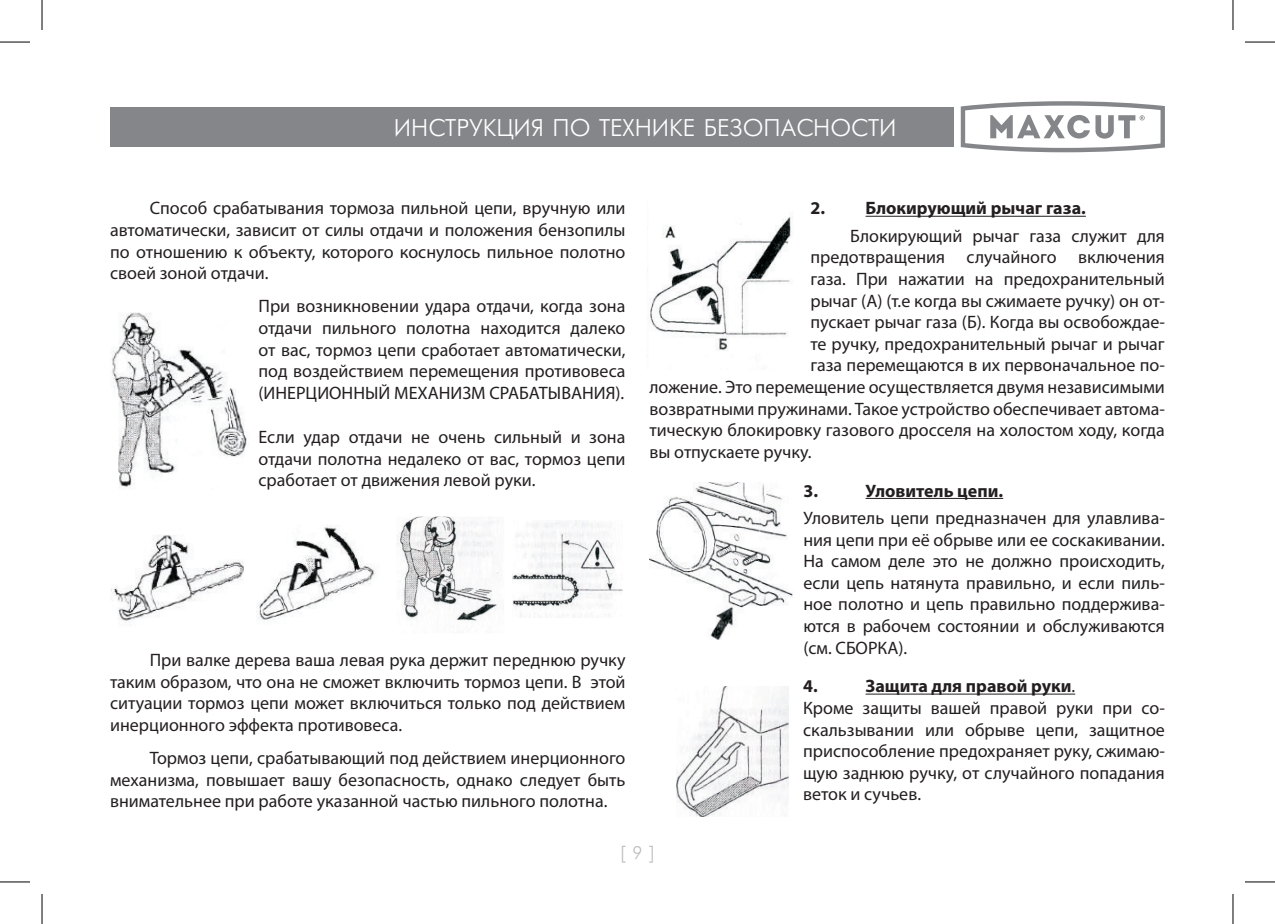
<style>
.page{position:relative;width:1275px;height:924px;background:#fff}
.page>*{position:absolute;margin:0;border:0;box-sizing:border-box;transform-origin:0 0}
.t1{font:24px "Futuris Cyrillic";color:#fff}
.t2{font:18px/21.6px "Myriad Pro";color:#231f20;text-align:justify}
.t3{font:700 18px "Myriad Pro";color:#231f20}
.t4{font:18px "Futuris Cyrillic";color:#bcbdc0}
.s1{font-weight:700}
</style>
<div class="page">
<svg style="left:960px;top:101px;width:205px;height:51px"></svg>
<hr style="left:865px;top:216px;width:220px;height:1px;background:#231f20">
<hr style="left:865px;top:497px;width:138px;height:1px;background:#231f20">
<hr style="left:865px;top:693px;width:210px;height:1px;background:#231f20">
<div style="left:110px;top:107px;width:843px;height:39px;background:#848689"></div>
<img style="left:512px;top:521px;width:110px;height:96px">
<img style="left:647px;top:216px;width:146px;height:140px">
<img style="left:397px;top:516px;width:107px;height:105px">
<img style="left:677px;top:686px;width:111px;height:129px">
<img style="left:649px;top:482px;width:143px;height:156px">
<img style="left:111px;top:312px;width:137px;height:176px">
<img style="left:257px;top:525px;width:119px;height:95px">
<img style="left:111px;top:535px;width:133px;height:86px">
<hr style="left:0;top:42px;width:30px;height:1px;background:#000">
<hr style="left:1245px;top:42px;width:30px;height:1px;background:#000">
<hr style="left:0;top:881px;width:30px;height:1px;background:#000">
<hr style="left:1245px;top:881px;width:30px;height:1px;background:#000">
<hr style="left:42px;top:0;width:1px;height:30px;background:#000">
<hr style="left:42px;top:893px;width:1px;height:30px;background:#000">
<hr style="left:1232px;top:0;width:1px;height:30px;background:#000">
<hr style="left:1232px;top:893px;width:1px;height:30px;background:#000">
<h1 class="t1" style="left:394px;top:115px;width:504px">ИНСТРУКЦИЯ ПО ТЕХНИКЕ БЕЗОПАСНОСТИ</h1>
<p class="t2" style="left:110px;top:197px;width:517px;text-indent:40px">Способ срабатывания тормоза пильной цепи, вручную или автоматически, зависит от силы отдачи и положения бензопилы по отношению к объекту, которого коснулось пильное полотно своей зоной отдачи.</p>
<p class="t2" style="left:258px;top:295px;width:368px">При возникновении удара отдачи, когда зона отдачи пильного полотна находится далеко от вас, тормоз цепи сработает автоматически, под воздействием перемещения противовеса (ИНЕРЦИОНН ЫЙ МЕХАНИЗМ СРАБАТЫВАНИЯ).</p>
<p class="t2" style="left:258px;top:426px;width:368px">Если удар отдачи не очень сильный и зона отдачи полотна недалеко от вас, тормоз цепи сработает от движения левой руки.</p>
<p class="t2" style="left:110px;top:648px;width:517px;text-indent:40px">При валке дерева ваша левая рука держит переднюю ручку таким образом, что она не сможет включить тормоз цепи. В этой ситуации тормоз цепи может включиться только под действием инерционного эффекта противовеса.</p>
<p class="t2" style="left:110px;top:746px;width:517px;text-indent:40px">Тормоз цепи, срабатывающий под действием инерционного механизма, повышает вашу безопасность, однако следует быть внимательнее при работе указанной частью пильного полотна.</p>
<p class="t3" style="left:810px;top:196px;width:277px">2. Блокирующий рычаг газа.</p>
<p class="t2" style="left:850px;top:224px;width:316px">Блокирующий рычаг газа служит для</p>
<p class="t2" style="left:810px;top:246px;width:356px">предотвращения случайного включения</p>
<p class="t2" style="left:810px;top:268px;width:356px">газа. При нажатии на предохранительный</p>
<p class="t2" style="left:810px;top:289px;width:356px">рычаг (А) (т.е когда вы сжимаете ручку) он от-</p>
<p class="t2" style="left:810px;top:311px;width:356px">пускает рычаг газа (Б). Когда вы освобождае-</p>
<p class="t2" style="left:810px;top:332px;width:356px">те ручку, предохранительный рычаг и рычаг</p>
<p class="t2" style="left:810px;top:354px;width:356px">газа перемещаются в их первоначальное по-</p>
<p class="t2" style="left:649px;top:376px;width:517px">ложение. Это перемещение осуществляется двумя независимыми</p>
<p class="t2" style="left:649px;top:397px;width:517px">возвратными пружинами. Такое устройство обеспечивает автома-</p>
<p class="t2" style="left:649px;top:419px;width:517px">тическую блокировку газового дросселя на холостом ходу, когда</p>
<p class="t2" style="left:649px;top:440px;width:163px">вы отпускаете ручку.</p>
<p class="t3" style="left:803px;top:478px;width:16px">3.</p>
<p class="t3" style="left:865px;top:478px;width:139px">Уловитель цепи.</p>
<p class="t2" style="left:803px;top:506px;width:363px">Уловитель цепи предназначен для улавлива&shy;ния цепи при её обрыве или ее соскакивании.<br>На самом деле это не должно происходить, если цепь натянута правильно, и если пиль&shy;ное полотно и цепь правильно поддержива&shy;ются в рабочем состоянии и обслуживаются (см. СБОРКА).</p>
<p class="t3" style="left:803px;top:674px;width:16px">4.</p>
<p class="t2" style="left:803px;top:674px;width:363px;text-align:left;text-indent:62px"><span class="s1">Защита для правой руки</span>.<br>Кроме защиты вашей правой руки при со&shy;скальзывании или обрыве цепи, защитное приспособление предохраняет руку, сжимаю&shy;щую заднюю ручку, от случайного попадания веток и сучьев.</p>
<p class="t4" style="left:620px;top:843px;width:36px">[ 9 ]</p>
</div>
